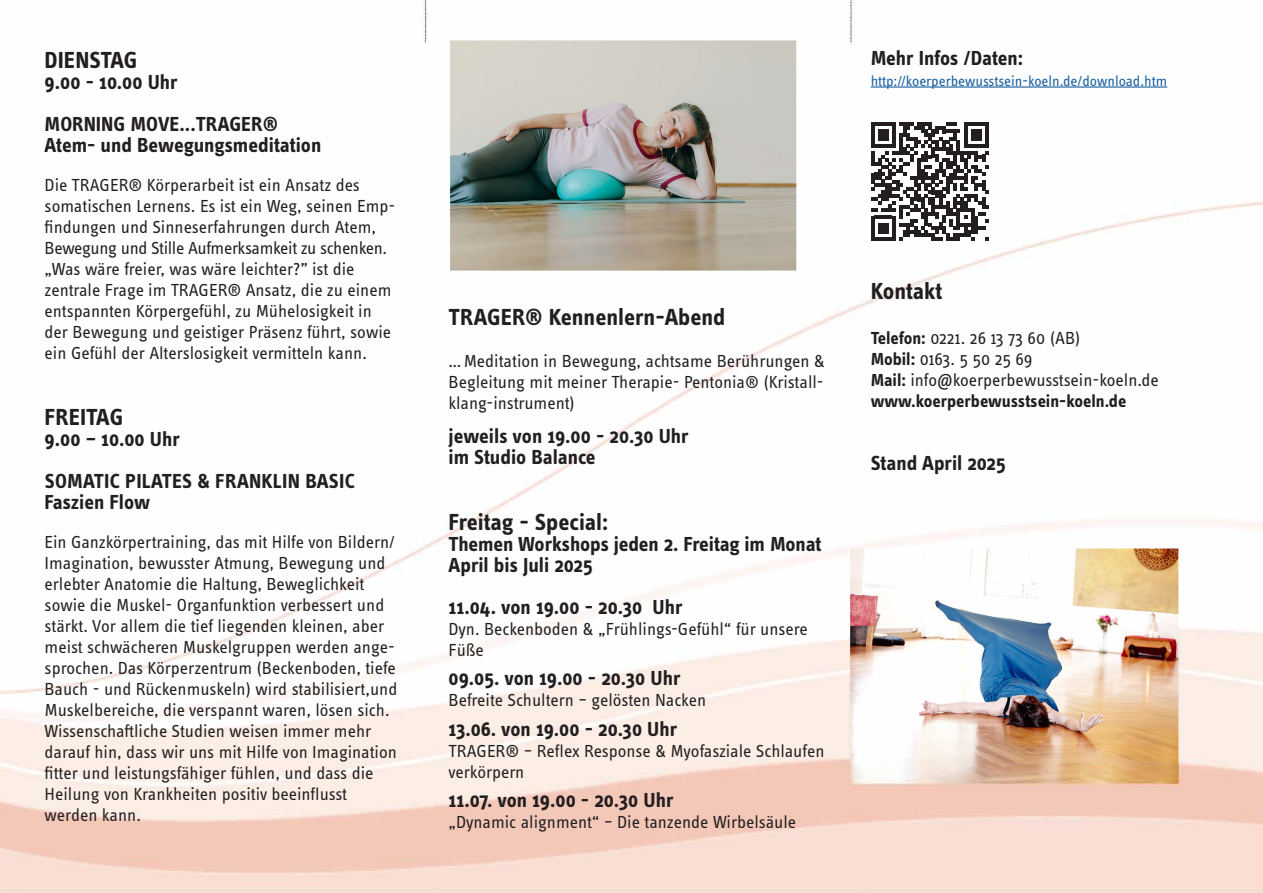
<style>
.page{position:relative;width:1263px;height:893px;background:#fff}
.page>*{position:absolute;margin:0;border:0;box-sizing:border-box;transform-origin:0 0}
.Überschrift{font:700 24px "Info Text Pro";color:#231f20}
.Unterüberschrift{font:700 21px/21px "Info Text Pro";color:#231f20}
.Stanni{font:18px/21px "Info Text Pro";color:#231f20}
.Stanni-2{font:700 18px "Info Text Pro";color:#231f20}
.Stanni-3{font:15px "Info Text Pro";color:#175d9e}
.s1{font-weight:700}
</style>
<div class="page">
<img style="left:0;top:1px;width:1263px;height:892px">
<img style="left:848px;top:548px;width:332px;height:214px">
<img style="left:449px;top:38px;width:349px;height:235px">
<svg style="left:871px;top:123px;width:118px;height:118px"></svg>
<hr style="left:871px;top:86px;width:296px;height:2px;background:#175d9e">
<p class="Überschrift" style="left:45px;top:45px;width:94px">DIENSTAG</p>
<p class="Unterüberschrift" style="left:45px;top:71px;width:135px">9.00 - 10.00 Uhr</p>
<p class="Unterüberschrift" style="left:45px;top:113px;width:278px">MORNING MOVE...TRAGER®<br>Atem- und Bewegungsmeditation</p>
<p class="Stanni" style="left:45px;top:174px;width:352px">Die TRAGER® Körperarbeit ist ein Ansatz des somatischen Lernens. Es ist ein Weg, seinen Emp&shy;findungen und Sinneserfahrungen durch Atem, Bewegung und Stille Aufmerksamkeit zu schenken. „Was wäre freier, was wäre leichter?” ist die zentrale Frage im TRAGER® Ansatz, die zu einem entspannten Körpergefühl, zu Mühelosigkeit in der Bewegung und geistiger Präsenz führt, sowie ein Gefühl der Alterslosigkeit vermitteln kann.</p>
<p class="Überschrift" style="left:45px;top:402px;width:80px">FREITAG</p>
<p class="Unterüberschrift" style="left:45px;top:428px;width:137px">9.00 – 10.00 Uhr</p>
<p class="Unterüberschrift" style="left:45px;top:470px;width:312px">SOMATIC PILATES &amp; FRANKLIN BASIC<br>Faszien Flow</p>
<p class="Stanni" style="left:45px;top:531px;width:354px">Ein Ganzkörpertraining, das mit Hilfe von Bildern/ Imagination, bewusster Atmung, Bewegung und erlebter Anatomie die Haltung, Beweglichkeit sowie die Muskel- Organfunktion verbessert und stärkt. Vor allem die tief liegenden kleinen, aber meist schwächeren Muskelgruppen werden ange&shy;sprochen. Das Körperzentrum (Beckenboden, tiefe Bauch - und Rückenmuskeln) wird stabilisiert,und Muskelbereiche, die verspannt waren, lösen sich.<br>Wissenschaftliche Studien weisen immer mehr darauf hin, dass wir uns mit Hilfe von Imagination fitter und leistungsfähiger fühlen, und dass die Heilung von Krankheiten positiv beeinflusst werden kann.</p>
<p class="Unterüberschrift" style="left:871px;top:47px;width:154px">Mehr Infos /Daten:</p>
<p class="Stanni-3" style="left:871px;top:72px;width:298px">http://koerperbewusstsein-koeln.de/download.htm</p>
<p class="Überschrift" style="left:449px;top:303px;width:278px">TRAGER® Kennenlern-Abend</p>
<p class="Stanni" style="left:449px;top:350px;width:378px;text-align:justify">…Meditation in Bewegung, achtsame Berührungen &amp; Begleitung mit meiner Therapie- Pentonia® (Kristall&shy;klang-instrument)</p>
<p class="Unterüberschrift" style="left:449px;top:425px;width:242px">jeweils von 19.00 - 20.30 Uhr im Studio Balance</p>
<p class="Überschrift" style="left:449px;top:507px;width:161px">Freitag - Special:</p>
<p class="Unterüberschrift" style="left:449px;top:533px;width:374px">Themen Workshops jeden 2. Freitag im Monat</p>
<p class="Unterüberschrift" style="left:449px;top:554px;width:146px">April bis Juli 2025</p>
<p class="Unterüberschrift" style="left:449px;top:596px;width:235px">11.04. von 19.00 - 20.30 Uhr</p>
<p class="Stanni" style="left:449px;top:618px;width:361px">Dyn. Beckenboden &amp; „Frühlings-Gefühl“ für unsere<br>Füße</p>
<p class="Unterüberschrift" style="left:449px;top:668px;width:233px">09.05. von 19.00 - 20.30 Uhr</p>
<p class="Stanni" style="left:449px;top:689px;width:259px">Befreite Schultern – gelösten Nacken</p>
<p class="Unterüberschrift" style="left:449px;top:718px;width:230px">13.06. von 19.00 - 20.30 Uhr</p>
<p class="Stanni" style="left:449px;top:740px;width:377px">TRAGER®️ – Reflex Response &amp; Myofasziale Schlaufen verkörpern</p>
<p class="Unterüberschrift" style="left:449px;top:790px;width:226px">11.07. von 19.00 - 20.30 Uhr</p>
<p class="Stanni" style="left:449px;top:811px;width:349px">„Dynamic alignment“ – Die tanzende Wirbelsäule</p>
<p class="Überschrift" style="left:871px;top:276px;width:73px">Kontakt</p>
<p class="Stanni" style="left:871px;top:327px;width:211px"><span class="s1">Telefon:</span> 0221. 26 13 73 60 (AB)<br><span class="s1">Mobil:</span> 0163. 5 50 25 69</p>
<p class="Stanni" style="left:871px;top:369px;width:290px"><span class="s1">Mail:</span> info@koerperbewusstsein-koeln.de</p>
<p class="Stanni-2" style="left:871px;top:390px;width:257px">www.koerperbewusstsein-koeln.de</p>
<p class="Unterüberschrift" style="left:871px;top:452px;width:137px">Stand April 2025</p>
</div>
